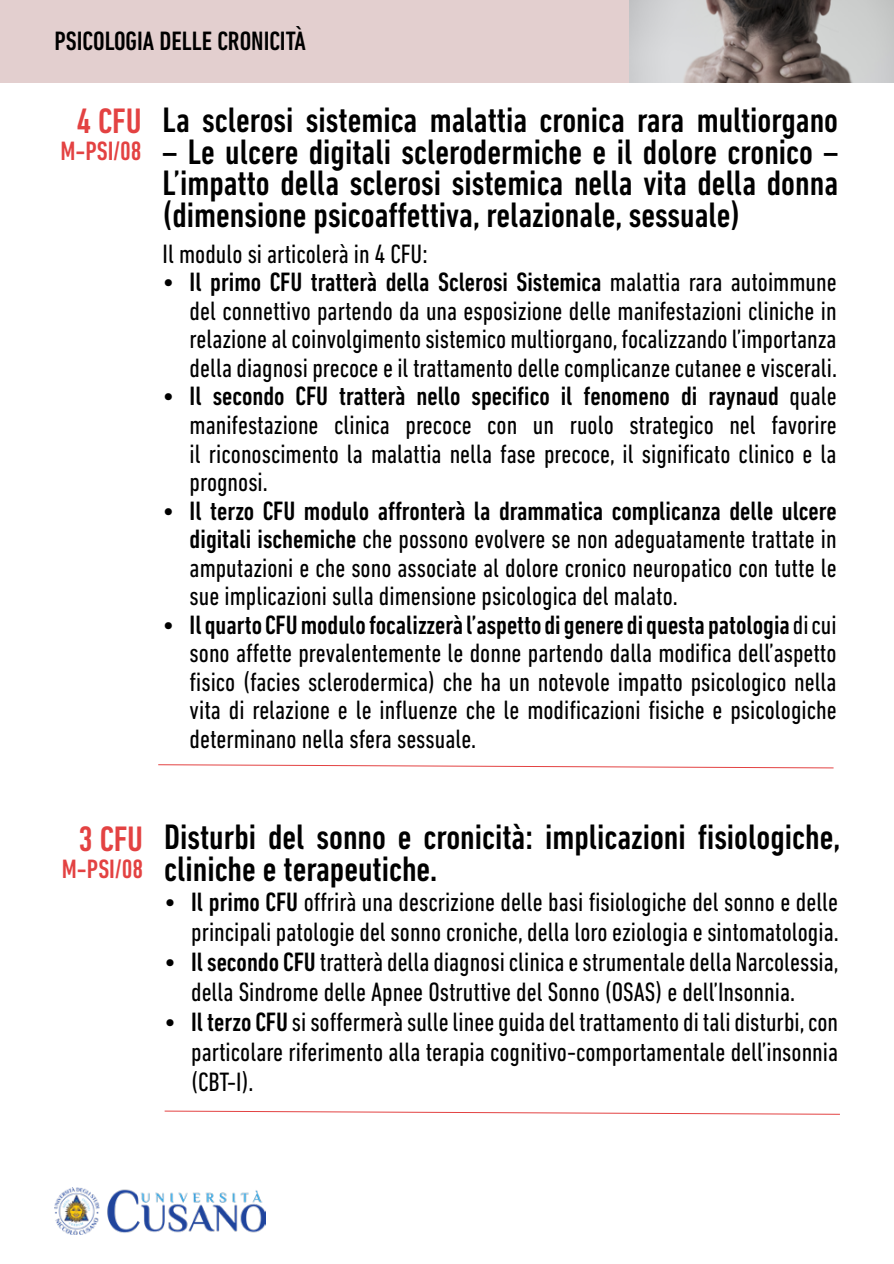
<style>
.page{position:relative;width:894px;height:1264px;background:#fff}
.page>*{position:absolute;margin:0;border:0;box-sizing:border-box;transform-origin:0 0}
.t1{font:500 condensed 36px/31.5px "DIN Next LT Pro";color:#000;text-align:justify}
.t2{font:500 condensed 36px "DIN Next LT Pro";color:#e34242}
.t3{font:condensed 27px/28.5px "DIN Next LT Pro";color:#000;text-align:justify}
.t4{font:500 condensed 27px "DIN Next LT Pro";color:#000}
.t5{font:500 condensed 27px "DIN Next LT Pro";color:#e34242}
.s1{font-weight:500}
</style>
<div class="page">
<img style="left:54px;top:1187px;width:211px;height:47px">
<div style="left:0;top:0;width:893px;height:83px;background:#e3cfcf"></div>
<img style="left:630px;top:0;width:263px;height:83px">
<svg style="left:158px;top:764px;width:676px;height:4px"></svg>
<svg style="left:164px;top:1110px;width:676px;height:4px"></svg>
<p class="t4" style="left:54px;top:26px;width:253px">PSICOLOGIA DELLE CRONICITÀ</p>
<h1 class="t2" style="left:77px;top:100px;width:66px">4 CFU</h1>
<p class="t5" style="left:60px;top:136px;width:83px">M-PSI/08</p>
<h1 class="t1" style="left:163px;top:104px;width:677px">La sclerosi sistemica malattia cronica rara multiorgano</h1>
<h1 class="t1" style="left:163px;top:136px;width:677px">– Le ulcere digitali sclerodermiche e il dolore cronico – L’impatto della sclerosi sistemica nella vita della donna (dimensione psicoaffettiva, relazionale, sessuale)</h1>
<p class="t3" style="left:163px;top:239px;width:266px">Il modulo si articolerà in 4 CFU:</p>
<p class="t3" style="left:190px;top:268px;width:648px;text-indent:-27px"><span class="s1">• Il primo CFU tratterà della Sclerosi Sistemica</span> malattia rara autoimmune del connettivo partendo da una esposizione delle manifestazioni cliniche in relazione al coinvolgimento sistemico multiorgano, focalizzando l’importanza della diagnosi precoce e il trattamento delle complicanze cutanee e viscerali.</p>
<p class="t3" style="left:190px;top:382px;width:648px;text-indent:-27px"><span class="s1">• Il secondo CFU tratterà nello specifico il fenomeno di raynaud</span> quale manifestazione clinica precoce con un ruolo strategico nel favorire il riconoscimento la malattia nella fase precoce, il significato clinico e la prognosi.</p>
<p class="t3" style="left:190px;top:496px;width:648px;text-indent:-27px"><span class="s1">• Il terzo CFU modulo affronterà la drammatica complicanza delle ulcere digitali ischemiche</span> che possono evolvere se non adeguatamente trattate in amputazioni e che sono associate al dolore cronico neuropatico con tutte le sue implicazioni sulla dimensione psicologica del malato.</p>
<p class="t3" style="left:190px;top:610px;width:648px;text-indent:-27px"><span class="s1">• Il quarto CFU modulo focalizzerà l’aspetto di genere di questa patologia</span> di cui sono affette prevalentemente le donne partendo dalla modifica dell’aspetto fisico (facies sclerodermica) che ha un notevole impatto psicologico nella vita di relazione e le influenze che le modificazioni fisiche e psicologiche determinano nella sfera sessuale.</p>
<h1 class="t2" style="left:78px;top:818px;width:66px">3 CFU</h1>
<p class="t5" style="left:62px;top:853px;width:83px">M-PSI/08</p>
<h1 class="t1" style="left:164px;top:821px;width:677px">Disturbi del sonno e cronicità: implicazioni fisiologiche, cliniche e terapeutiche.</h1>
<p class="t3" style="left:164px;top:886px;width:676px;line-height:30px;text-align:right"><span class="s1">• Il primo CFU</span> offrirà una descrizione delle basi fisiologiche del sonno e delle principali patologie del sonno croniche, della loro eziologia e sintomatologia.</p>
<p class="t3" style="left:191px;top:946px;width:649px;line-height:30px;text-indent:-27px"><span class="s1">• Il secondo CFU</span> tratterà della diagnosi clinica e strumentale della Narcolessia, della Sindrome delle Apnee Ostruttive del Sonno (OSAS) e dell’Insonnia.</p>
<p class="t3" style="left:191px;top:1006px;width:648px;line-height:30px;text-indent:-27px"><span class="s1">• Il terzo CFU</span> si soffermerà sulle linee guida del trattamento di tali disturbi, con particolare riferimento alla terapia cognitivo-comportamentale dell’insonnia (CBT-I).</p>
</div>
